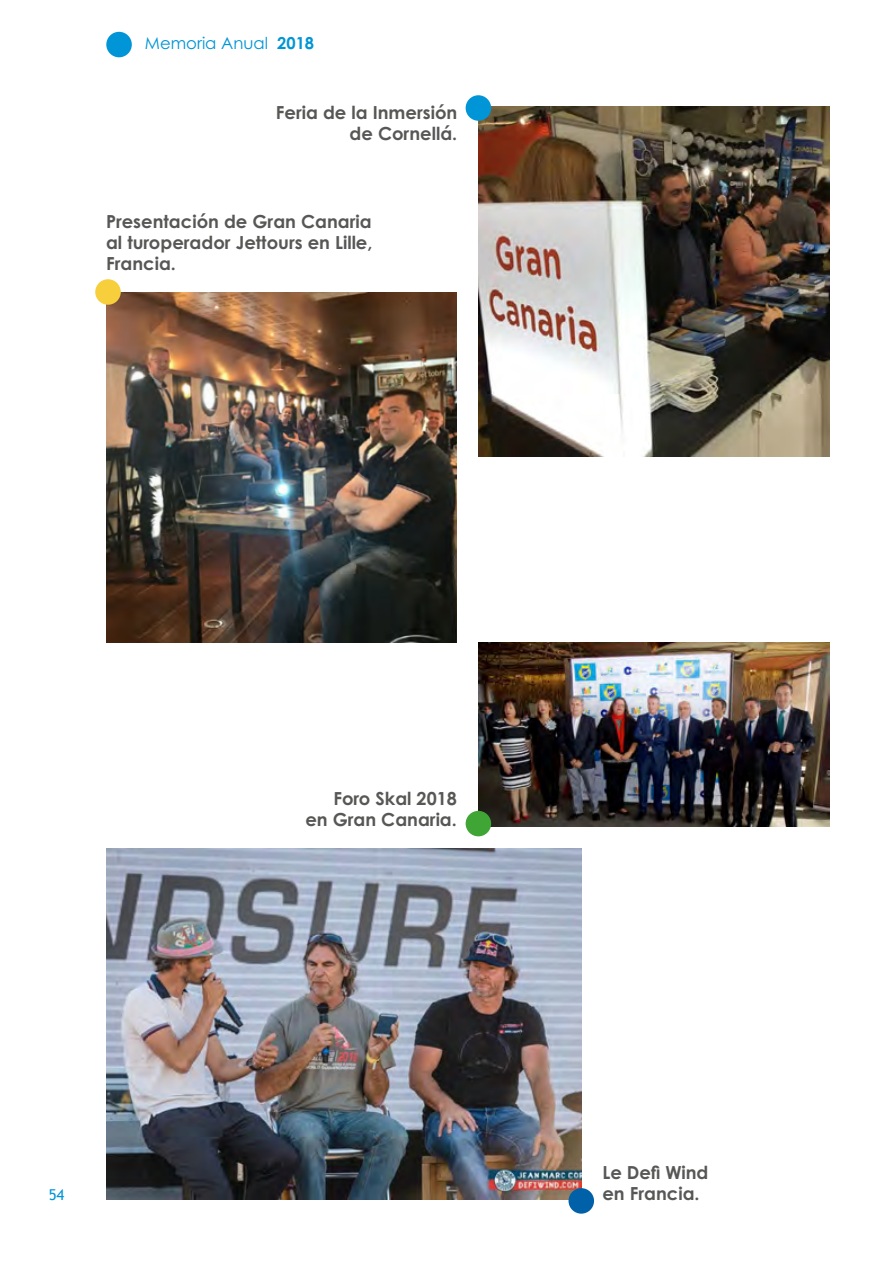
<style>
.page{position:relative;width:893px;height:1263px;background:#fff}
.page>*{position:absolute;margin:0;border:0;box-sizing:border-box;transform-origin:0 0}
.t1{font:700 18px/21px "Century Gothic Pro";color:#575756;text-align:right}
.t2{font:16.5px "Century Gothic Pro";color:#0095d6}
.t3{font:15px "Trebuchet MS";color:#0095d6}
.s1{font-weight:700}
</style>
<div class="page">
<div style="left:106px;top:32px;width:26px;height:25px;background:#0095d6;border-radius:50%"></div>
<img style="left:479px;top:106px;width:350px;height:350px">
<img style="left:106px;top:849px;width:475px;height:350px">
<img style="left:478px;top:643px;width:351px;height:183px">
<img style="left:106px;top:292px;width:351px;height:350px">
<div style="left:466px;top:95px;width:25px;height:26px;background:#0095d6;border-radius:50%"></div>
<div style="left:95px;top:279px;width:26px;height:26px;background:#f7cf3d;border-radius:50%"></div>
<div style="left:466px;top:811px;width:25px;height:25px;background:#3fa535;border-radius:50%"></div>
<div style="left:568px;top:1188px;width:26px;height:26px;background:#0060a8;border-radius:50%"></div>
<p class="t2" style="left:145px;top:33px;width:171px">Memoria Anual <span class="s1">2018</span></p>
<p class="t1" style="left:276px;top:102px;width:183px">Feria de la Inmersión de Cornellá.</p>
<p class="t1" style="left:106px;top:210px;width:268px;text-align:justify">Presentación de Gran Canaria al turoperador Jettours en Lille, Francia.</p>
<p class="t3" style="left:49px;top:1185px;width:17px">54</p>
<p class="t1" style="left:305px;top:788px;width:153px">Foro Skal 2018<br>en Gran Canaria.</p>
<p class="t1" style="left:602px;top:1161px;width:108px;text-align:left">Le Defi Wind en Francia.</p>
</div>
